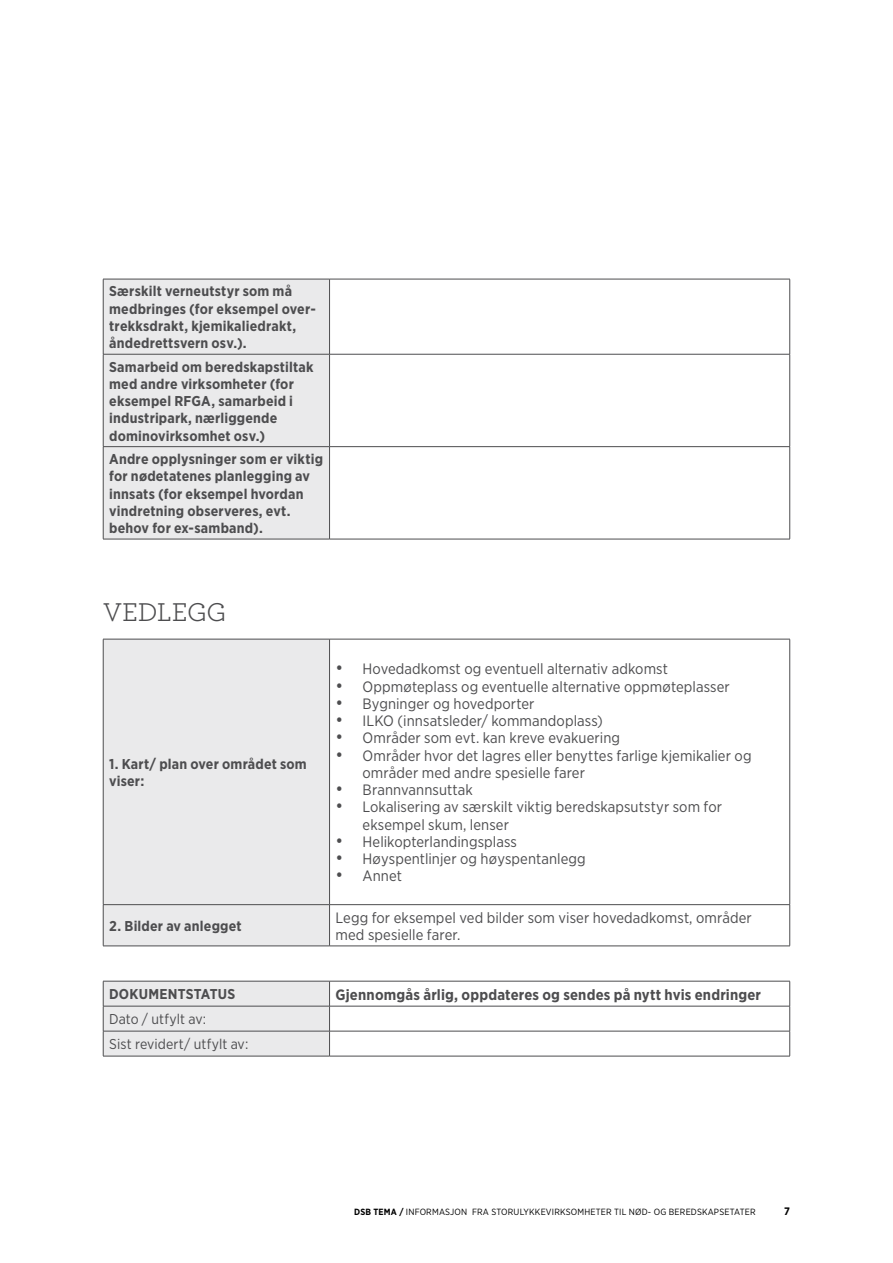
<style>
.page{position:relative;width:893px;height:1263px;background:#fff}
.page>*{position:absolute;margin:0;border:0;box-sizing:border-box;transform-origin:0 0}
.t1{font:27px "Archer";letter-spacing:-.015em;color:#4d4d4f}
.t2{font:15px/17.2px "Gotham Narrow";letter-spacing:.005em;color:#4d4d4f}
.t3{font:700 15px "Gotham Narrow";letter-spacing:.01em;color:#4d4d4f}
.t4{font:700 14.25px/17.2px "Gotham Narrow";letter-spacing:.015em;color:#4d4d4f}
.t5{font:14.25px/25px "Gotham Narrow";color:#4d4d4f}
.t6{font:700 10.8px "Gotham Narrow";color:#000}
.t7{font:9px "Gotham Narrow";letter-spacing:.02em;color:#000}
.s1{font-size:18px}
.s2{font-weight:700}
</style>
<div class="page">
<div style="left:104px;top:640px;width:225px;height:306px;background:#eaeaeb"></div>
<hr style="left:103px;top:639px;width:227px;height:1px;background:#4d4d4f">
<hr style="left:103px;top:639px;width:1px;height:265px;background:#4d4d4f">
<hr style="left:330px;top:639px;width:460px;height:1px;background:#4d4d4f">
<hr style="left:329px;top:639px;width:1px;height:265px;background:#4d4d4f">
<hr style="left:789px;top:639px;width:1px;height:265px;background:#4d4d4f">
<hr style="left:103px;top:904px;width:227px;height:1px;background:#4d4d4f">
<hr style="left:103px;top:905px;width:1px;height:41px;background:#4d4d4f">
<hr style="left:330px;top:904px;width:460px;height:1px;background:#4d4d4f">
<hr style="left:329px;top:905px;width:1px;height:41px;background:#4d4d4f">
<hr style="left:789px;top:905px;width:1px;height:41px;background:#4d4d4f">
<hr style="left:103px;top:946px;width:227px;height:1px;background:#4d4d4f">
<hr style="left:330px;top:946px;width:460px;height:1px;background:#4d4d4f">
<hr style="left:330px;top:981px;width:460px;height:1px;background:#4d4d4f">
<hr style="left:330px;top:1006px;width:460px;height:1px;background:#4d4d4f">
<hr style="left:330px;top:1031px;width:460px;height:1px;background:#4d4d4f">
<svg style="left:103px;top:981px;width:227px;height:75px"></svg>
<svg style="left:789px;top:981px;width:1px;height:75px"></svg>
<hr style="left:103px;top:1056px;width:227px;height:1px;background:#4d4d4f">
<hr style="left:330px;top:1056px;width:460px;height:1px;background:#4d4d4f">
<div style="left:104px;top:280px;width:225px;height:259px;background:#eaeaeb"></div>
<hr style="left:103px;top:279px;width:227px;height:1px;background:#4d4d4f">
<hr style="left:103px;top:279px;width:1px;height:75px;background:#4d4d4f">
<hr style="left:330px;top:279px;width:460px;height:1px;background:#4d4d4f">
<hr style="left:329px;top:279px;width:1px;height:75px;background:#4d4d4f">
<hr style="left:789px;top:279px;width:1px;height:75px;background:#4d4d4f">
<hr style="left:103px;top:354px;width:227px;height:1px;background:#4d4d4f">
<hr style="left:103px;top:354px;width:1px;height:92px;background:#4d4d4f">
<hr style="left:330px;top:354px;width:460px;height:1px;background:#4d4d4f">
<hr style="left:329px;top:354px;width:1px;height:92px;background:#4d4d4f">
<hr style="left:789px;top:354px;width:1px;height:92px;background:#4d4d4f">
<hr style="left:103px;top:446px;width:227px;height:1px;background:#4d4d4f">
<hr style="left:103px;top:447px;width:1px;height:92px;background:#4d4d4f">
<hr style="left:330px;top:446px;width:460px;height:1px;background:#4d4d4f">
<hr style="left:329px;top:447px;width:1px;height:92px;background:#4d4d4f">
<hr style="left:789px;top:447px;width:1px;height:92px;background:#4d4d4f">
<hr style="left:103px;top:539px;width:227px;height:1px;background:#4d4d4f">
<hr style="left:330px;top:539px;width:460px;height:1px;background:#4d4d4f">
<p class="t4" style="left:109px;top:283px;width:208px">Særskilt verneutstyr som må medbringes (for eksempel over&shy;trekksdrakt, kjemikaliedrakt, åndedrettsvern osv.).</p>
<p class="t4" style="left:109px;top:358px;width:206px">Samarbeid om beredskapstiltak med andre virksomheter (for eksempel RFGA, samarbeid i industripark, nærliggende dominovirksomhet osv.)</p>
<p class="t4" style="left:109px;top:450px;width:215px">Andre opplysninger som er viktig for nødetatenes planlegging av innsats (for eksempel hvordan vindretning observeres, evt. behov for ex-samband).</p>
<h1 class="t1" style="left:103px;top:593px;width:125px">VEDLEGG</h1>
<p class="t4" style="left:109px;top:755px;width:199px">1. Kart/ plan over området som viser:</p>
<p class="t2" style="left:336px;top:660px;width:334px"><span class="s1">•</span> H ovedadkomst og eventuell alternativ adkomst</p>
<p class="t2" style="left:336px;top:677px;width:396px"><span class="s1">•</span> Oppmøteplass og eventuelle alternative oppmøteplasser</p>
<p class="t2" style="left:336px;top:695px;width:201px"><span class="s1">•</span> Bygninger og hovedporter</p>
<p class="t2" style="left:336px;top:712px;width:41px"><span class="s1">•</span> ILKO</p>
<p class="t2" style="left:398px;top:712px;width:207px">(innsatsleder/ kommandoplass)</p>
<p class="t2" style="left:336px;top:729px;width:286px"><span class="s1">•</span> Områder som evt. kan kreve evakuering</p>
<p class="t2" style="left:363px;top:746px;width:390px;text-indent:-27px"><span class="s1">•</span> Områder hvor det lagres eller benyttes farlige kjemikalier og områder med andre spesielle farer</p>
<p class="t2" style="left:336px;top:781px;width:139px"><span class="s1">•</span> Brannvannsuttak</p>
<p class="t2" style="left:363px;top:798px;width:361px;text-indent:-27px"><span class="s1">•</span> Lokalisering av særskilt viktig beredskapsutstyr som for eksempel skum, lenser</p>
<p class="t2" style="left:336px;top:833px;width:183px"><span class="s1">•</span> Helikopterlandingsplass</p>
<p class="t2" style="left:336px;top:850px;width:252px"><span class="s1">•</span> Høyspentlinjer og høyspentanlegg</p>
<p class="t2" style="left:336px;top:867px;width:68px"><span class="s1">•</span> Annet</p>
<p class="t4" style="left:109px;top:917px;width:134px">2. Bilder av anlegget</p>
<p class="t2" style="left:336px;top:908px;width:418px">Legg for eksempel ved bilder som viser hovedadkomst, områder med spesielle farer.</p>
<p class="t4" style="left:109px;top:985px;width:127px">DOKUMENTSTATUS</p>
<p class="t3" style="left:336px;top:985px;width:427px">Gjennomgås årlig, oppdateres og sendes på nytt hvis endringer</p>
<p class="t5" style="left:109px;top:1006px;width:141px">Dato / utfylt av:<br>Sist revidert/ utfylt av:</p>
<p class="t7" style="left:354px;top:1206px;width:403px"><span class="s2">DSB TEMA /</span> Informasjon fra storulykkevi rksomheter ti l nød- og beredskapsetater</p>
<p class="t6" style="left:784px;top:1204px;width:7px">7</p>
</div>
